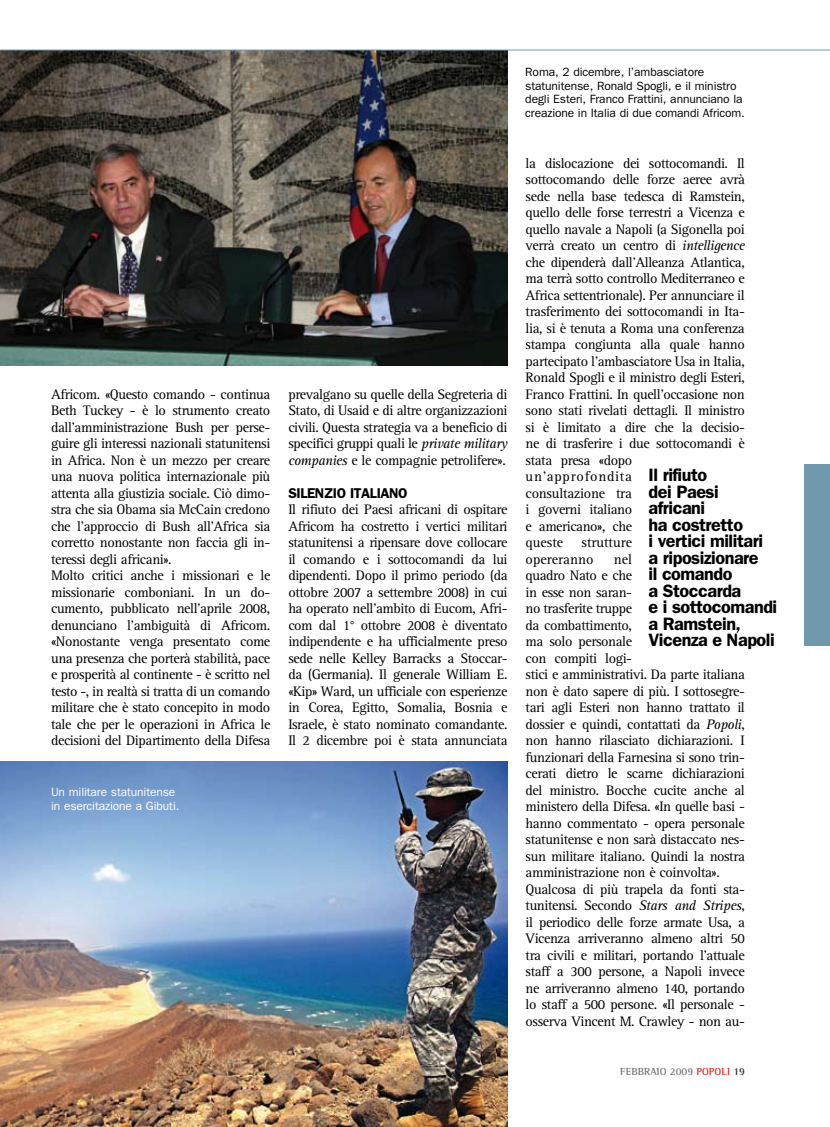
<style>
.page{position:relative;width:830px;height:1127px;background:#fff}
.page>*{position:absolute;margin:0;border:0;box-sizing:border-box;transform-origin:0 0}
.t1{font:600 18px/16.5px "ITC Franklin Gothic Std";letter-spacing:-.025em;color:#000}
.t2{font:14.25px/16.5px "Rotis Serif";letter-spacing:-.03em;color:#000}
.t3{font:14.25px/16.5px "Rotis Serif";color:#000}
.t4{font:600 14.25px "ITC Franklin Gothic Std";letter-spacing:-.03em;color:#000}
.t5{font:12px/13.5px "ITC Franklin Gothic Std";letter-spacing:-.01em;color:#000}
.t6{font:12px/13.5px "ITC Franklin Gothic Std";letter-spacing:-.01em;color:#fff}
.t7{font:700 10.5px "Rotis Semi Serif";color:#707173}
.t8{font:700 10.5px "Rotis Semi Serif";color:#e42121}
.s1{font-style:italic}
.s2{color:#e42121}
.s3{color:#28282a}
</style>
<div class="page">
<div style="left:804px;top:464px;width:25px;height:182px;background:#7199ac"></div>
<img style="left:0;top:762px;width:507px;height:365px">
<img style="left:0;top:51px;width:507px;height:315px">
<hr style="left:0;top:50px;width:829px;height:1px;background:#7199ac">
<p class="t2" style="left:51px;top:386px;width:221px">Africom. «Questo comando - continua Beth Tuckey - è lo strumento creato dall’amministrazione Bush per perse&shy;guire gli interessi nazionali statunitensi in Africa. Non è un mezzo per creare una nuova politica internazionale più attenta alla giustizia sociale. Ciò dimo&shy;stra che sia Obama sia McCain credono che l’approccio di Bush all’Africa sia corretto nonostante non faccia gli in&shy;teressi degli africani».<br>Molto critici anche i missionari e le missionarie comboniani. In un do&shy;cumento, pubblicato nell’aprile 2008, denunciano l’ambiguità di Africom. «Nonostante venga presentato come una presenza che porterà stabilità, pace e prosperità al continente - è scritto nel testo -, in realtà si tratta di un comando militare che è stato concepito in modo tale che per le operazioni in Africa le decisioni del Dipartimento della Difesa</p>
<p class="t2" style="left:288px;top:386px;width:221px;text-align:justify">prevalgano su quelle della Segreteria di Stato, di Usaid e di altre organizzazioni civili. Questa strategia va a beneficio di specifici gruppi quali le <span class="s1">private military companies</span> e le compagnie petrolifere».</p>
<p class="t4" style="left:288px;top:484px;width:121px">SILENZIO ITALIANO</p>
<p class="t2" style="left:288px;top:502px;width:221px;text-align:justify">Il rifiuto dei Paesi africani di ospitare Africom ha costretto i vertici militari statunitensi a ripensare dove collocare il comando e i sottocomandi da lui dipendenti. Dopo il primo periodo (da ottobre 2007 a settembre 2008) in cui ha operato nell’ambito di Eucom, Afri&shy;com dal 1° ottobre 2008 è diventato indipendente e ha ufficialmente preso sede nelle Kelley Barracks a Stoccar&shy;da (Germania). Il generale William E. «Kip» Ward, un ufficiale con esperienze in Corea, Egitto, Somalia, Bosnia e Israele, è stato nominato comandante.<br>Il 2 dicembre poi è stata annunciata</p>
<p class="t6" style="left:51px;top:785px;width:130px">Un militare statunitense in esercitazione a Gibuti.</p>
<p class="t5" style="left:525px;top:66px;width:221px">Roma, 2 dicembre, l’ambasciatore statunitense, Ronald Spogli, e il ministro degli Esteri, Franco Frattini, annunciano la creazione in Italia di due comandi Africom.</p>
<p class="t2" style="left:525px;top:155px;width:221px">la dislocazione dei sottocomandi. Il sottocomando delle forze aeree avrà sede nella base tedesca di Ramstein, quello delle forse terrestri a Vicenza e quello navale a Napoli (a Sigonella poi verrà creato un centro di <span class="s1">intelligence </span>che dipenderà dall’Alleanza Atlantica, ma terrà sotto controllo Mediterraneo e Africa settentrionale). Per annunciare il trasferimento dei sottocomandi in Ita&shy;lia, si è tenuta a Roma una conferenza stampa congiunta alla quale hanno partecipato l’ambasciatore Usa in Italia, Ronald Spogli e il ministro degli Esteri, Franco Frattini. In quell’occasione non sono stati rivelati dettagli. Il ministro si è limitato a dire che la decisio&shy;ne di trasferire i due sottocomandi è stata presa «dopo<br>un’approfondita<br>consultazione tra<br>i governi italiano<br>e americano», che<br>queste</p>
<p class="t1" style="left:648px;top:467px;width:130px">Il rifiuto<br>dei Paesi africani<br>ha costretto<br>i vertici militari<br>a riposizionare<br>il comando<br>a Stoccarda<br>e i sottocomandi a Ramstein,<br>Vicenza e Napoli</p>
<p class="t3" style="left:525px;top:535px;width:108px;text-indent:56px">strutture opereranno</p>
<p class="t2" style="left:525px;top:551px;width:221px;text-indent:88px">nel<br>quadro Nato e che<br>in esse non saran-<br>no trasferite truppe<br>da combattimento,<br>ma solo personale<br>con compiti logi-<br>stici e amministrativi. Da parte italiana non è dato sapere di più. I sottosegre&shy;tari agli Esteri non hanno trattato il dossier e quindi, contattati da <span class="s1">Popoli</span>, non hanno rilasciato dichiarazioni. I funzionari della Farnesina si sono trin&shy;cerati dietro le scarne dichiarazioni del ministro. Bocche cucite anche al ministero della Difesa. «In quelle basi - hanno commentato - opera personale statunitense e non sarà distaccato nes&shy;sun militare italiano. Quindi la nostra amministrazione non è coinvolta».<br>Qualcosa di più trapela da fonti sta&shy;tunitensi. Secondo <span class="s1">Stars and Stripes</span>, il periodico delle forze armate Usa, a<br>Vicenza arriveranno almeno altri 50 tra civili e militari, portando l’attuale staff a 300 persone, a Napoli invece ne arriveranno almeno 140, portando lo staff a 500 persone. «Il personale - osserva Vincent M. Crawley - non au-</p>
<p class="t7" style="left:620px;top:1065px;width:7px">FEBBRAIO</p>
<p class="t7" style="left:669px;top:1065px;width:40px">2009 <span class="s2">POPO</span></p>
<p class="t8" style="left:721px;top:1065px;width:25px">LI <span class="s3">19</span></p>
</div>
